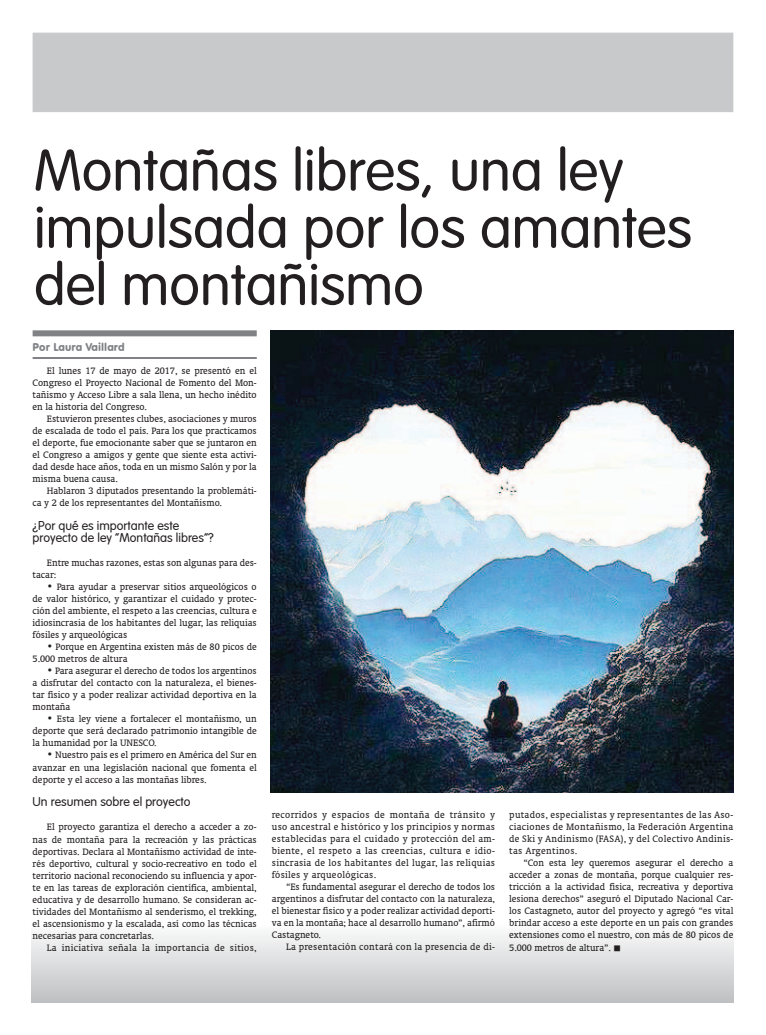
<style>
.page{position:relative;width:766px;height:1035px;background:#fff}
.page>*{position:absolute;margin:0;border:0;box-sizing:border-box;transform-origin:0 0}
.t1{font:300 57.2px/57.2px "VAG Rounded";color:#231f20}
.t2{font:300 12.5px/12px "VAG Rounded";color:#231f20}
.t3{font:11px "VAG Rounded BT";color:#808285}
.t4{font:10.5px/12px "Oranda BT";color:#231f20;text-align:justify}
.t5{font:10.5px "Oranda BT";letter-spacing:.03em;color:#231f20}
</style>
<div class="page">
<img style="left:271px;top:330px;width:462px;height:462px">
<div style="left:31px;top:924px;width:702px;height:78px;background:linear-gradient(to bottom,#fcfcfc,#bfc1c3)"></div>
<div style="left:33px;top:33px;width:700px;height:79px;background:#c7c9cb"></div>
<div style="left:33px;top:330px;width:224px;height:6px;background:#808285"></div>
<hr style="left:33px;top:357px;width:224px;height:2px;background:#808285">
<h1 class="t1" style="left:34px;top:142px;width:659px">Montañas libres, una ley impulsada por los amantes del montañismo</h1>
<p class="t3" style="left:33px;top:340px;width:94px">Por Laura Vaillard</p>
<p class="t4" style="left:33px;top:365px;width:225px;text-indent:14px">El lunes 17 de mayo de 2017, se presentó en el Congreso el Proyecto Nacional de Fomento del Mon&shy;tañismo y Acceso Libre a sala llena, un hecho inédito en la historia del Congreso.</p>
<p class="t4" style="left:33px;top:413px;width:225px;text-indent:14px">Estuvieron presentes clubes, asociaciones y muros de escalada de todo el país. Para los que practicamos el deporte, fue emocionante saber que se juntaron en el Congreso a amigos y gente que siente esta activi&shy;dad desde hace años, toda en un mismo Salón y por la misma buena causa.</p>
<p class="t4" style="left:33px;top:485px;width:225px;text-indent:14px">Hablaron 3 diputados presentando la problemáti&shy;ca y 2 de los representantes del Montañismo.</p>
<p class="t2" style="left:33px;top:520px;width:182px">¿Por qué es importante este proyecto de ley “Montañas libres”?</p>
<p class="t4" style="left:33px;top:557px;width:225px;text-indent:14px">Entre muchas razones, estas son algunas para des&shy;tacar:</p>
<p class="t4" style="left:33px;top:581px;width:225px;text-indent:14px">• Para ayudar a preservar sitios arqueológicos o de valor histórico, y garantizar el cuidado y protec&shy;ción del ambiente, el respeto a las creencias, cultura e idiosincrasia de los habitantes del lugar, las reliquias fósiles y arqueológicas</p>
<p class="t4" style="left:33px;top:641px;width:225px;text-indent:14px">• Porque en Argentina existen más de 80 picos de<br>5.000 metros de altura</p>
<p class="t4" style="left:33px;top:665px;width:225px;text-indent:14px">• Para asegurar el derecho de todos los argentinos a disfrutar del contacto con la naturaleza, el bienes&shy;tar físico y a poder realizar actividad deportiva en la montaña</p>
<p class="t4" style="left:33px;top:713px;width:225px;text-indent:14px">• Esta ley viene a fortalecer el montañismo, un deporte que será declarado patrimonio intangible de la humanidad por la UNESCO.</p>
<p class="t4" style="left:33px;top:749px;width:225px;text-indent:14px">• Nuestro país es el primero en América del Sur en avanzar en una legislación nacional que fomenta el deporte y el acceso a las montañas libres.</p>
<p class="t2" style="left:33px;top:796px;width:159px">Un resumen sobre el proyecto</p>
<p class="t4" style="left:33px;top:821px;width:225px;text-indent:14px">El proyecto garantiza el derecho a acceder a zo&shy;nas de montaña para la recreación y las prácticas deportivas. Declara al Montañismo actividad de inte&shy;rés deportivo, cultural y socio-recreativo en todo el territorio nacional reconociendo su influencia y apor&shy;te en las tareas de exploración científica, ambiental, educativa y de desarrollo humano. Se consideran ac&shy;tividades del Montañismo al senderismo, el trekking, el ascensionismo y la escalada, así como las técnicas necesarias para concretarlas.</p>
<p class="t5" style="left:47px;top:941px;width:211px">La iniciativa señala la importancia de sitios,</p>
<p class="t4" style="left:272px;top:808px;width:224px">recorridos y espacios de montaña de tránsito y uso ancestral e histórico y los principios y normas establecidas para el cuidado y protección del am&shy;biente, el respeto a las creencias, cultura e idio&shy;sincrasia de los habitantes del lugar, las reliquias fósiles y arqueológicas.</p>
<p class="t4" style="left:272px;top:880px;width:224px;text-indent:14px">“Es fundamental asegurar el derecho de todos los argentinos a disfrutar del contacto con la naturaleza, el bienestar físico y a poder realizar actividad deporti&shy;va en la montaña; hace al desarrollo humano”, afirmó Castagneto.</p>
<p class="t5" style="left:286px;top:940px;width:210px">La presentación contará con la presencia de di-</p>
<p class="t4" style="left:509px;top:808px;width:225px">putados, especialistas y representantes de las Aso&shy;ciaciones de Montañismo, la Federación Argentina de Ski y Andinismo (FASA), y del Colectivo Andinis&shy;tas Argentinos.</p>
<p class="t4" style="left:509px;top:856px;width:225px;text-indent:14px">“Con esta ley queremos asegurar el derecho a acceder a zonas de montaña, porque cualquier res&shy;tricción a la actividad física, recreativa y deportiva lesiona derechos” aseguró el Diputado Nacional Car&shy;los Castagneto, autor del proyecto y agregó “es vital brindar acceso a este deporte en un país con grandes extensiones como el nuestro, con más de 80 picos de</p>
<p class="t4" style="left:509px;top:941px;width:113px">5.000 metros de altura”. ■</p>
</div>
